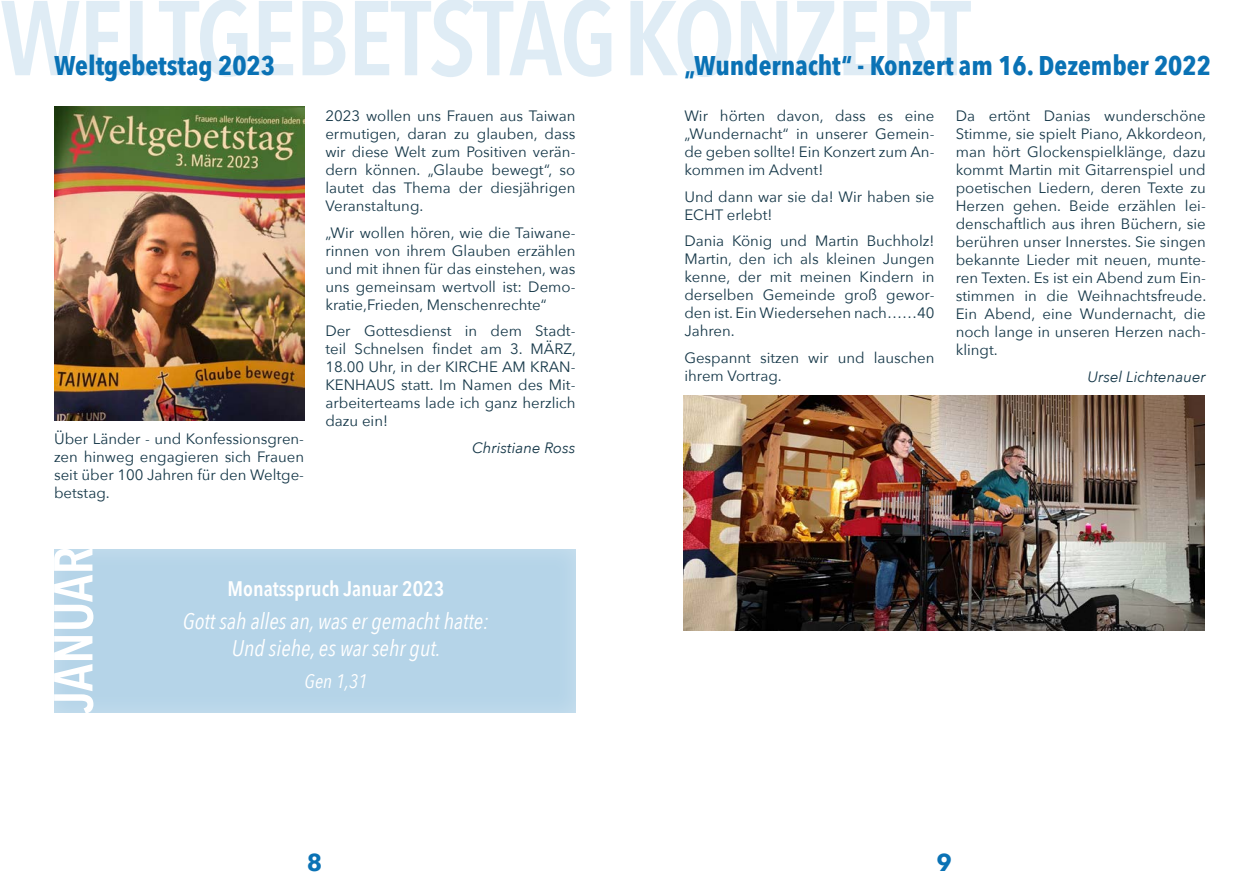
<style>
.page{position:relative;width:1259px;height:893px;background:#fff}
.page>*{position:absolute;margin:0;border:0;box-sizing:border-box;transform-origin:0 0}
.t1{font:600 105px "Avenir Next Condensed";letter-spacing:-.02em;color:#0a72b5}
.t2{font:600 54.15px "Avenir Next Condensed";color:#fff}
.t3{font:700 27px "Avenir Next Condensed";color:#0a72b5}
.Fließtext{font:700 24px "Avenir Next";color:#0a72b5}
.t4{font:italic 22.5px "Avenir Next Condensed";color:#fff}
.t5{font:600 21px "Avenir Next Condensed";color:#fff}
.t6{font:italic 19.5px "Avenir Next Condensed";color:#fff}
.Fließtext-2{font:15px/18px "Avenir Next";color:#153748;text-align:justify}
.Fließtext-3{font:italic 15px "Avenir Next";color:#153748}
</style>
<div class="page">
<img style="left:54px;top:106px;width:250px;height:315px">
<img style="left:683px;top:395px;width:522px;height:235px">
<div style="left:47px;top:545px;width:530px;height:169px;background:#b5d4e8"></div>
<h1 class="t1" style="left:0;top:-52px;width:972px">WELTGEBETSTAGKONZERT</h1>
<p class="t3" style="left:54px;top:49px;width:222px">Weltgebetstag 2023</p>
<p class="t3" style="left:684px;top:49px;width:528px">„Wundernacht“ - Konzert am 16. Dezember 2022</p>
<p class="Fließtext-2" style="left:54px;top:430px;width:252px">Über Länder - und Konfessionsgren&shy;zen hinweg engagieren sich Frauen seit über 100 Jahren für den Weltge&shy;betstag.</p>
<p class="Fließtext-2" style="left:325px;top:106px;width:252px">2023 wollen uns Frauen aus Taiwan ermutigen, daran zu glauben, dass wir diese Welt zum Positiven verän&shy;dern können. „Glaube bewegt“, so lautet das Thema der diesjährigen Veranstaltung.</p>
<p class="Fließtext-2" style="left:325px;top:223px;width:252px">„Wir wollen hören, wie die Taiwane&shy;rinnen von ihrem Glauben erzählen und mit ihnen für das einstehen, was uns gemeinsam wertvoll ist: Demo&shy;kratie,Frieden, Menschenrechte“</p>
<p class="Fließtext-2" style="left:325px;top:321px;width:252px">Der Gottesdienst in dem Stadt&shy;teil Schnelsen findet am 3. MÄRZ, 18.00 Uhr, in der KIRCHE AM KRAN-KENHAUS statt. Im Namen des Mit&shy;arbeiterteams lade ich ganz herzlich dazu ein!</p>
<p class="Fließtext-3" style="left:472px;top:435px;width:105px">Christiane Ross</p>
<p class="t2" style="left:27px;top:713px;width:168px;rotate:-90deg">JANUAR</p>
<p class="t5" style="left:228px;top:571px;width:218px">Monatsspruch Januar 2023</p>
<p class="t4" style="left:183px;top:608px;width:308px">Gott sah alles an, was er gemacht hatte:</p>
<p class="t4" style="left:232px;top:635px;width:210px">Und siehe, es war sehr gut.</p>
<p class="t6" style="left:305px;top:669px;width:64px">Gen 1,31</p>
<p class="Fließtext-2" style="left:684px;top:106px;width:252px">Wir hörten davon, dass es eine „Wundernacht“ in unserer Gemein&shy;de geben sollte! Ein Konzert zum An&shy;kommen im Advent!</p>
<p class="Fließtext-2" style="left:684px;top:187px;width:252px">Und dann war sie da! Wir haben sie<br>ECHT erlebt!</p>
<p class="Fließtext-2" style="left:684px;top:231px;width:252px">Dania König und Martin Buchholz!<br>Martin, den ich als kleinen Jungen kenne, der mit meinen Kindern in derselben Gemeinde groß gewor&shy;den ist. Ein Wiedersehen nach……40<br>Jahren.</p>
<p class="Fließtext-2" style="left:684px;top:348px;width:252px">Gespannt sitzen wir und lauschen ihrem Vortrag.</p>
<p class="Fließtext-2" style="left:955px;top:106px;width:252px">Da ertönt Danias wunderschöne Stimme, sie spielt Piano, Akkordeon, man hört Glockenspielklänge, dazu kommt Martin mit Gitarrenspiel und poetischen Liedern, deren Texte zu Herzen gehen. Beide erzählen lei&shy;denschaftlich aus ihren Büchern, sie berühren unser Innerstes. Sie singen bekannte Lieder mit neuen, munte&shy;ren Texten. Es ist ein Abend zum Ein&shy;stimmen in die Weihnachtsfreude.<br>Ein Abend, eine Wundernacht, die noch lange in unseren Herzen nach&shy;klingt.</p>
<p class="Fließtext-3" style="left:1087px;top:364px;width:120px">Ursel Lichtenauer</p>
<p class="Fließtext" style="left:307px;top:842px;width:17px">8</p>
<p class="Fließtext" style="left:936px;top:842px;width:17px">9</p>
</div>
